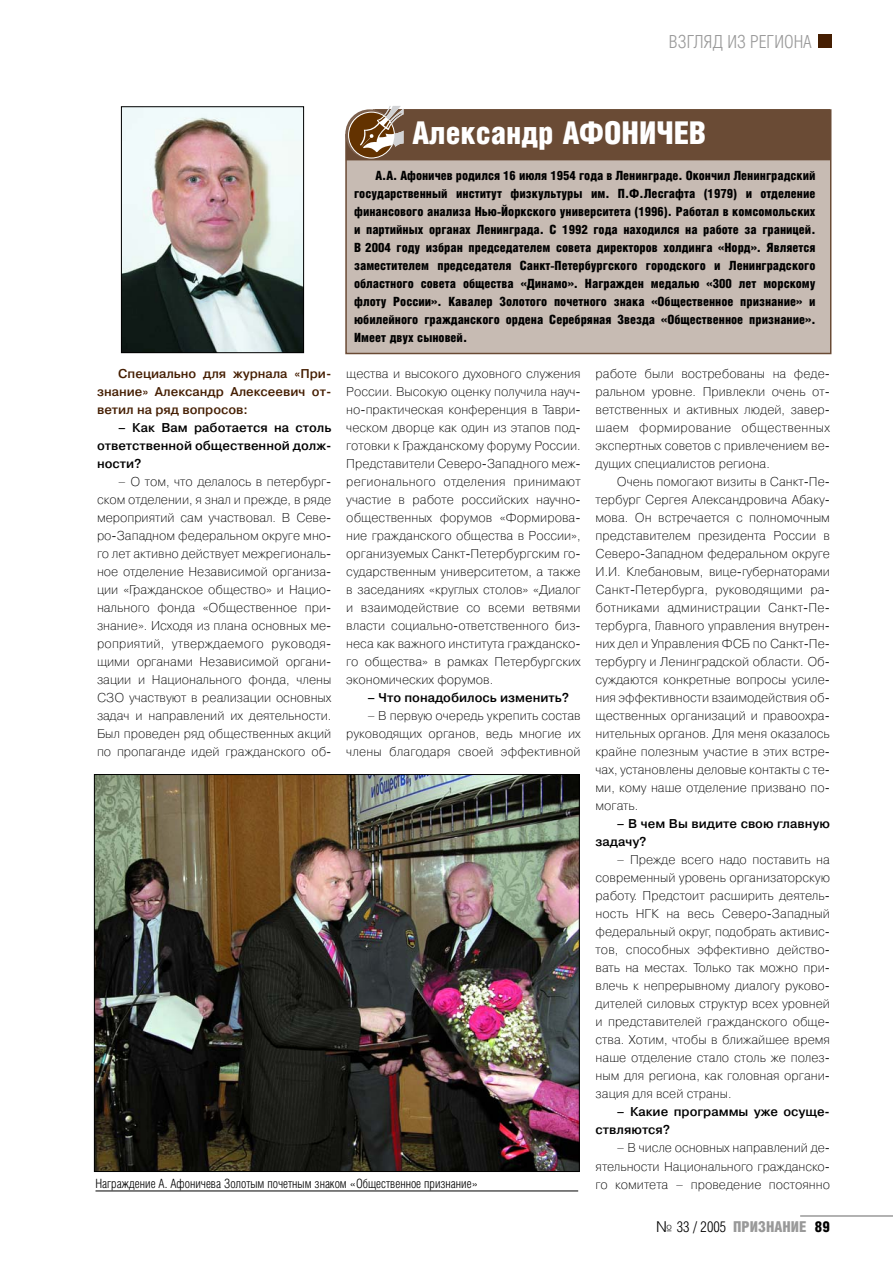
<style>
.page{position:relative;width:893px;height:1262px;background:#fff}
.page>*{position:absolute;margin:0;border:0;box-sizing:border-box;transform-origin:0 0}
.t1{font:900 31.5px "Helios Cond";color:#fff}
.t2{font:300 18px "Helios Cond";color:#999}
.t3{font:900 15px "Helios Cond";color:#999}
.t4{font:12.75px/18px "Pragmatica Light C";color:#000;text-align:justify}
.t5{font:900 12.75px/18px "Helios Cond";color:#000;text-align:justify}
.t6{font:700 12.75px/18px "Pragmatica Light C";color:#000}
.t7{font:700 12.75px/18px "Pragmatica Light C";color:#451e02;text-align:justify}
.t8{font:300 12.75px "Helios Cond";color:#000}
.s1{font-family:"Helios";font-weight:300;color:#000}
.s2{font-weight:300;color:#000}
.s3{color:#000}
</style>
<div class="page">
<div style="left:817px;top:34px;width:14px;height:14px;background:#451e02"></div>
<hr style="left:800px;top:1215px;width:92px;height:1px;background:#999">
<img style="left:123px;top:108px;width:179px;height:243px">
<div style="left:121px;top:106px;width:183px;height:247px;border:1px solid #000"></div>
<div style="left:345px;top:109px;width:486px;height:245px;background:#c7bbb3"></div>
<svg style="left:345px;top:106px;width:485px;height:54px;background:#775a45"></svg>
<img style="left:96px;top:776px;width:481px;height:393px">
<hr style="left:95px;top:1190px;width:483px;height:1px;background:#000">
<h2 class="t2" style="left:669px;top:34px;width:144px">ВЗГЛЯД ИЗ РЕГИОНА</h2>
<h1 class="t1" style="left:412px;top:121px;width:295px">Александр АФОНИЧЕВ</h1>
<p class="t5" style="left:354px;top:167px;width:463px;text-indent:21px">А.А. Афоничев родился 16 июля 1954 года в Ленинграде. Окончил Ленинградский государственный институт физкультуры им. П.Ф.Лесгафта (1979) и отделение финансового анализа Нью-Йоркского университета (1996). Работал в комсомольских и партийных органах Ленинграда. С 1992 года находился на работе за границей.<br>В 2004 году избран председателем совета директоров холдинга «Норд». Является заместителем председателя Санкт-Петербургского городского и Ленинградского областного совета общества «Динамо». Награжден медалью «300 лет морскому флоту России». Кавалер Золотого почетного знака «Общественное признание» и юбилейного гражданского ордена Серебряная Звезда «Общественное признание».<br>Имеет двух сыновей.</p>
<p class="t7" style="left:97px;top:366px;width:236px;text-indent:21px">Специально для журнала «При&shy;знание» Александр Алексеевич от&shy;ветил на ряд вопросов:</p>
<p class="t6" style="left:97px;top:420px;width:236px;text-align:justify;text-indent:21px">– Как Вам работается на столь ответственной общественной долж&shy;ности?</p>
<p class="t4" style="left:97px;top:474px;width:236px;text-indent:21px">– О том, что делалось в петербург&shy;ском отделении, я знал и прежде, в ряде мероприятий сам участвовал. В Севе&shy;ро-Западном федеральном округе мно&shy;го лет активно действует межрегиональ&shy;ное отделение Независимой организа&shy;ции «Гражданское общество» и Нацио&shy;нального фонда «Общественное при&shy;знание». Исходя из плана основных ме&shy;роприятий, утверждаемого руководя&shy;щими органами Независимой органи&shy;зации и Национального фонда, члены СЗО участвуют в реализации основных задач и направлений их деятельности.<br>Был проведен ряд общественных акций по пропаганде идей гражданского об-</p>
<p class="t4" style="left:346px;top:366px;width:236px">щества и высокого духовного служения России. Высокую оценку получила науч&shy;но-практическая конференция в Таври&shy;ческом дворце как один из этапов под&shy;готовки к Гражданскому форуму России.<br>Представители Северо-Западного меж&shy;регионального отделения принимают участие в работе российских научно&shy;общественных форумов «Формирова&shy;ние гражданского общества в России», организуемых Санкт-Петербургским го&shy;сударственным университетом, а также в заседаниях «круглых столов» «Диалог и взаимодействие со всеми ветвями власти социально-ответственного биз&shy;неса как важного института гражданско&shy;го общества» в рамках Петербургских экономических форумов.</p>
<p class="t6" style="left:367px;top:690px;width:203px">– Что понадобилось изменить?</p>
<p class="t4" style="left:346px;top:708px;width:236px;text-indent:21px">– В первую очередь укрепить состав руководящих органов, ведь многие их члены благодаря своей эффективной</p>
<p class="t8" style="left:95px;top:1179px;width:384px">Награждение А. Афоничева Золотым почетным знаком «Общественное признание»</p>
<p class="t4" style="left:595px;top:366px;width:236px">работе были востребованы на феде&shy;ральном уровне. Привлекли очень от&shy;ветственных и активных людей, завер&shy;шаем формирование общественных экспертных советов с привлечением ве&shy;дущих специалистов региона.</p>
<p class="t4" style="left:595px;top:474px;width:236px;text-indent:21px">Очень помогают визиты в Санкт-Пе&shy;тербург Сергея Александровича Абаку&shy;мова. Он встречается с полномочным представителем президента России в Северо-Западном федеральном округе И.И. Клебановым, вице-губернаторами Санкт-Петербурга, руководящими ра&shy;ботниками администрации Санкт-Пе&shy;тербурга, Главного управления внутрен&shy;них дел и Управления ФСБ по Санкт-Пе&shy;тербургу и Ленинградской области. Об&shy;суждаются конкретные вопросы усиле&shy;ния эффективности взаимодействия об&shy;щественных организаций и правоохра&shy;нительных органов. Для меня оказалось крайне полезным участие в этих встре&shy;чах, установлены деловые контакты с те&shy;ми, кому наше отделение призвано по&shy;могать.</p>
<p class="t6" style="left:595px;top:816px;width:236px;text-indent:21px">– В чем Вы видите свою главную задачу?</p>
<p class="t4" style="left:595px;top:852px;width:236px;text-indent:21px">– Прежде всего надо поставить на современный уровень организаторскую работу. Предстоит расширить деятель&shy;ность НГК на весь Северо-Западный федеральный округ, подобрать активис&shy;тов, способных эффективно действо&shy;вать на местах. Только так можно при&shy;влечь к непрерывному диалогу руково&shy;дителей силовых структур всех уровней и представителей гражданского обще&shy;ства. Хотим, чтобы в ближайшее время наше отделение стало столь же полез&shy;ным для региона, как головная органи&shy;зация для всей страны.</p>
<p class="t6" style="left:595px;top:1104px;width:236px;text-indent:21px">– Какие программы уже осуще&shy;ствляются?</p>
<p class="t4" style="left:595px;top:1140px;width:236px;text-indent:21px">– В числе основных направлений де&shy;ятельности Национального гражданско&shy;го комитета – проведение постоянно</p>
<p class="t3" style="left:656px;top:1220px;width:175px"><span class="s1">№</span> <span class="s2">33 / 2005</span> ПРИЗНАНИЕ <span class="s3">89</span></p>
</div>
